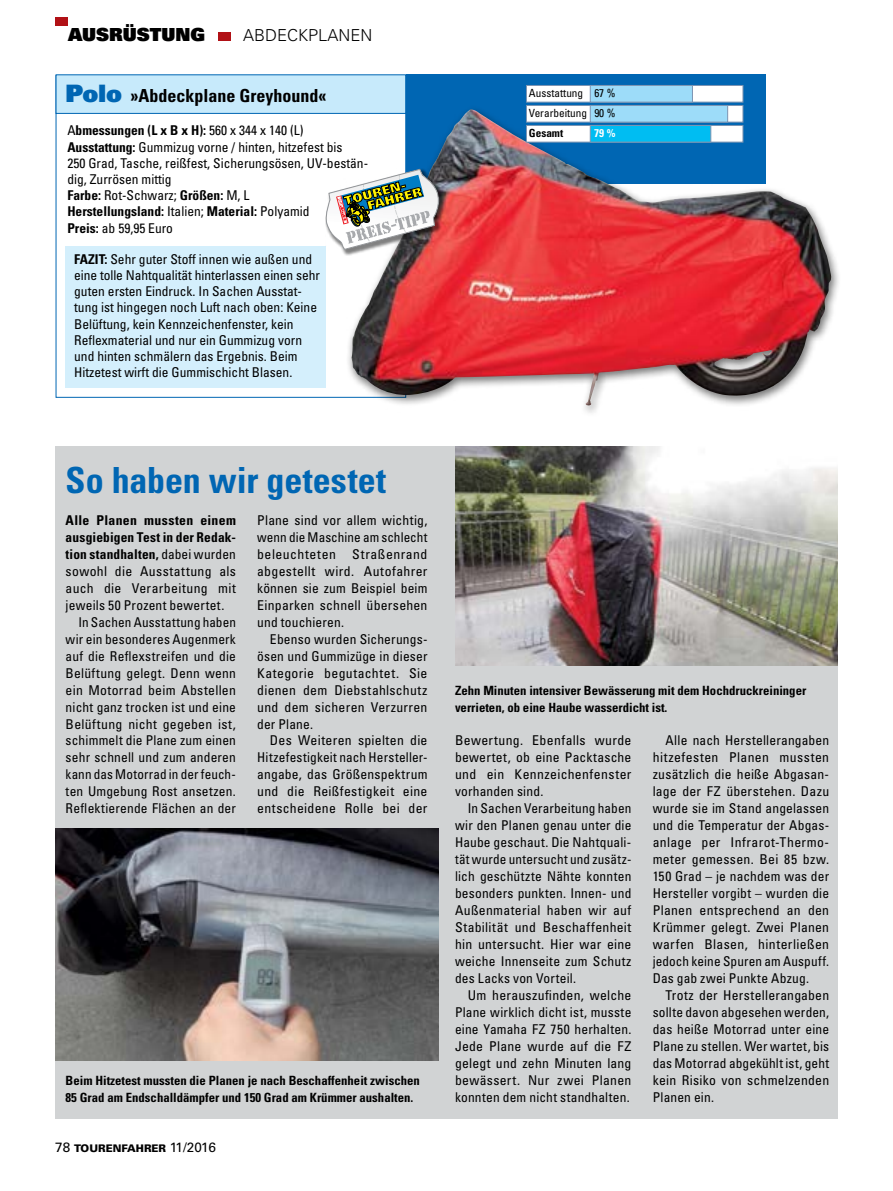
<style>
.page{position:relative;width:893px;height:1191px;background:#fff}
.page>*{position:absolute;margin:0;border:0;box-sizing:border-box;transform-origin:0 0}
.t1{font:700 condensed 36px "Univers LT Std";color:#0066b3}
.t2{font:700 condensed 18px "Univers LT Std";color:#000}
.t3{font:18px "Univers LT Std X Black";color:#000}
.t4{font:300 16.5px "Univers LT Std";color:#000}
.t5{font:condensed 13.5px/17px "Univers LT Std";letter-spacing:.01em;color:#000;text-align:justify}
.t6{font:700 condensed 13.5px "Univers LT Std";letter-spacing:.015em;color:#000}
.t7{font:700 condensed 12.75px/17px "Univers LT Std";color:#000}
.t8{font:condensed 11.25px/20px "Univers LT Std";color:#000}
.t9{font:700 condensed 11.25px "Univers LT Std";color:#000}
.t10{font:700 condensed 11.25px "Univers LT Std";color:#fff}
.t11{font:900 10.5px "Univers LT Std";color:#000}
.s1{font-family:"Univers LT Std X Black";font-weight:400;font-stretch:normal;font-size:24px;color:#0066b3}
.s2{font-weight:700}
.s3{font-weight:400}
.s4{font-weight:400;font-size:13.5px}
</style>
<div class="page">
<div style="left:218px;top:33px;width:12px;height:8px;background:#b11116"></div>
<div style="left:55px;top:17px;width:13px;height:9px;background:#b11116"></div>
<div style="left:406px;top:74px;width:359px;height:110px;background:#0066b3"></div>
<div style="left:56px;top:75px;width:350px;height:323px;background:#fff;border:1px solid #0066b3"></div>
<div style="left:56px;top:74px;width:350px;height:40px;background:#c7eafb;border:1px solid #0066b3"></div>
<div style="left:66px;top:246px;width:260px;height:142px;background:#d4effc"></div>
<div style="left:346px;top:105px;width:495px;height:312px;background:#000;opacity:.55"></div>
<img style="left:351px;top:109px;width:480px;height:296px">
<div style="left:55px;top:446px;width:783px;height:672px;background:#d1d3d4"></div>
<img style="left:455px;top:446px;width:383px;height:219px">
<img style="left:56px;top:828px;width:383px;height:232px">
<div style="left:526px;top:125px;width:217px;height:17px;background:#fff;border:1px solid #7c94b2"></div>
<div style="left:590px;top:125px;width:121px;height:17px;background:#00bdf2;border:1px solid #7c94b2"></div>
<div style="left:526px;top:85px;width:217px;height:17px;background:#fff;border:1px solid #7c94b2"></div>
<div style="left:590px;top:85px;width:103px;height:17px;background:#9ddcf9;border:1px solid #7c94b2"></div>
<div style="left:526px;top:105px;width:217px;height:17px;background:#fff;border:1px solid #7c94b2"></div>
<div style="left:590px;top:105px;width:138px;height:17px;background:#9ddcf9;border:1px solid #7c94b2"></div>
<div style="left:325px;top:168px;width:120px;height:87px;background:#000;opacity:.5"></div>
<img style="left:325px;top:169px;width:117px;height:81px">
<h2 class="t3" style="left:68px;top:23px;width:138px">AUSRÜSTUNG</h2>
<p class="t4" style="left:243px;top:25px;width:131px">ABDECKPLANEN</p>
<h2 class="t2" style="left:66px;top:84px;width:262px"><span class="s1">POLO</span> »Abdeckplane Greyhound«</h2>
<p class="t5" style="left:67px;top:122px;width:302px;line-height:16.2px;text-align:left">A<span class="s2">bmessungen (L x B x H):</span> 560 x 344 x 140 (L)<br><span class="s2">Ausstattung:</span> Gummizug vorne / hinten, hitzefest bis<br>250 Grad, Tasche, reißfest, Sicherungsösen, UV-bestän&shy;dig, Zurrösen mittig<br><span class="s2">Farbe:</span> Rot-Schwarz; <span class="s2">Größen:</span> M, L<br><span class="s2">Herstellungsland:</span> Italien; <span class="s2">Material:</span> Polyamid<br><span class="s2">Preis:</span> ab 59,95 Euro</p>
<p class="t5" style="left:74px;top:251px;width:247px;line-height:16.2px;text-align:left"><span class="s2">FAZIT:</span> Sehr guter Stoff innen wie außen und eine tolle Nahtqualität hinterlassen einen sehr guten ersten Eindruck. In Sachen Ausstat&shy;tung ist hingegen noch Luft nach oben: Keine Belüftung, kein Kennzeichenfenster, kein Reflexmaterial und nur ein Gummizug vorn und hinten schmälern das Ergebnis. Beim Hitzetest wirft die Gummischicht Blasen.</p>
<p class="t8" style="left:529px;top:83px;width:88px">Ausstattung 67 %</p>
<p class="t8" style="left:529px;top:83px;width:92px;text-indent:67px">100%<br>Verarbeitung 90 %</p>
<p class="t8" style="left:596px;top:103px;width:25px">100%</p>
<p class="t9" style="left:529px;top:126px;width:36px">Gesamt</p>
<p class="t10" style="left:594px;top:126px;width:23px">79 %</p>
<h1 class="t1" style="left:66px;top:458px;width:322px">So haben wir getestet</h1>
<p class="t6" style="left:66px;top:512px;width:172px">Alle Planen mussten einem</p>
<p class="t6" style="left:66px;top:529px;width:172px">ausgiebigen Test in der Redak-</p>
<p class="t6" style="left:66px;top:546px;width:172px">tion standhalten, <span class="s3">dabei wurden</span></p>
<p class="t5" style="left:66px;top:562px;width:172px">sowohl die Ausstattung als</p>
<p class="t5" style="left:66px;top:579px;width:172px">auch die Verarbeitung mit</p>
<p class="t5" style="left:66px;top:596px;width:160px">jeweils 50 Prozent bewertet.</p>
<p class="t5" style="left:78px;top:613px;width:159px">In Sachen Ausstattung haben</p>
<p class="t5" style="left:66px;top:630px;width:172px">wir ein besonderes Augenmerk</p>
<p class="t5" style="left:66px;top:647px;width:172px">auf die Reflexstreifen und die</p>
<p class="t5" style="left:66px;top:664px;width:172px">Belüftung gelegt. Denn wenn</p>
<p class="t5" style="left:66px;top:681px;width:172px">ein Motorrad beim Abstellen</p>
<p class="t5" style="left:66px;top:698px;width:172px">nicht ganz trocken ist und eine</p>
<p class="t5" style="left:66px;top:715px;width:172px">Belüftung nicht gegeben ist,</p>
<p class="t5" style="left:66px;top:732px;width:172px">schimmelt die Plane zum einen</p>
<p class="t5" style="left:66px;top:749px;width:172px">sehr schnell und zum anderen</p>
<p class="t5" style="left:66px;top:766px;width:172px">kann das Motorrad in der feuch-</p>
<p class="t5" style="left:66px;top:783px;width:172px">ten Umgebung Rost ansetzen.</p>
<p class="t5" style="left:66px;top:800px;width:172px">Reflektierende Flächen an der</p>
<p class="t5" style="left:257px;top:511px;width:172px">Plane sind vor allem wichtig, wenn die Maschine am schlecht beleuchteten Straßenrand abgestellt wird. Autofahrer können sie zum Beispiel beim Einparken schnell übersehen und touchieren.</p>
<p class="t5" style="left:257px;top:630px;width:172px;text-indent:13px">Ebenso wurden Sicherungs&shy;ösen und Gummizüge in dieser Kategorie begutachtet. Sie dienen dem Diebstahlschutz und dem sicheren Verzurren der Plane.</p>
<p class="t5" style="left:257px;top:732px;width:172px;text-indent:13px">Des Weiteren spielten die Hitzefestigkeit nach Hersteller&shy;angabe, das Größenspektrum und die Reißfestigkeit eine entscheidene Rolle bei der</p>
<p class="t7" style="left:66px;top:1071px;width:356px">Beim Hitzetest mussten die Planen je nach Beschaffenheit zwischen<br>85 Grad am Endschalldämpfer und 150 Grad am Krümmer aushalten.</p>
<p class="t11" style="left:55px;top:1142px;width:162px"><span class="s4">78</span> TOURENFAHRER <span class="s4">11/2016</span></p>
<p class="t7" style="left:455px;top:681px;width:353px">Zehn Minuten intensiver Bewässerung mit dem Hochdruckreininger verrieten, ob eine Haube wasserdicht ist.</p>
<p class="t5" style="left:455px;top:732px;width:178px">Bewertung. Ebenfalls wurde bewertet, ob eine Packtasche und ein Kennzeichenfenster vorhanden sind.</p>
<p class="t5" style="left:455px;top:800px;width:178px;text-indent:13px">In Sachen Verarbeitung haben wir den Planen genau unter die Haube geschaut. Die Nahtquali&shy;tät wurde untersucht und zusätz&shy;lich geschützte Nähte konnten besonders punkten. Innen- und Außenmaterial haben wir auf Stabilität und Beschaffenheit hin untersucht. Hier war eine weiche Innenseite zum Schutz des Lacks von Vorteil.</p>
<p class="t5" style="left:455px;top:986px;width:178px;text-indent:13px">Um herauszufinden, welche Plane wirklich dicht ist, musste eine Yamaha FZ 750 herhalten.<br>Jede Plane wurde auf die FZ gelegt und zehn Minuten lang bewässert. Nur zwei Planen konnten dem nicht standhalten.</p>
<p class="t5" style="left:653px;top:732px;width:178px;text-indent:13px">Alle nach Herstellerangaben hitzefesten Planen mussten zusätzlich die heiße Abgasan&shy;lage der FZ überstehen. Dazu wurde sie im Stand angelassen und die Temperatur der Abgas&shy;anlage per Infrarot-Thermo&shy;meter gemessen. Bei 85 bzw.<br>150 Grad – je nachdem was der Hersteller vorgibt – wurden die Planen entsprechend an den Krümmer gelegt. Zwei Planen warfen Blasen, hinterließen jedoch keine Spuren am Auspuff.<br>Das gab zwei Punkte Abzug.</p>
<p class="t5" style="left:653px;top:986px;width:178px;text-indent:13px">Trotz der Herstellerangaben sollte davon abgesehen werden, das heiße Motorrad unter eine Plane zu stellen. Wer wartet, bis das Motorrad abgekühlt ist, geht kein Risiko von schmelzenden Planen ein.</p>
</div>
